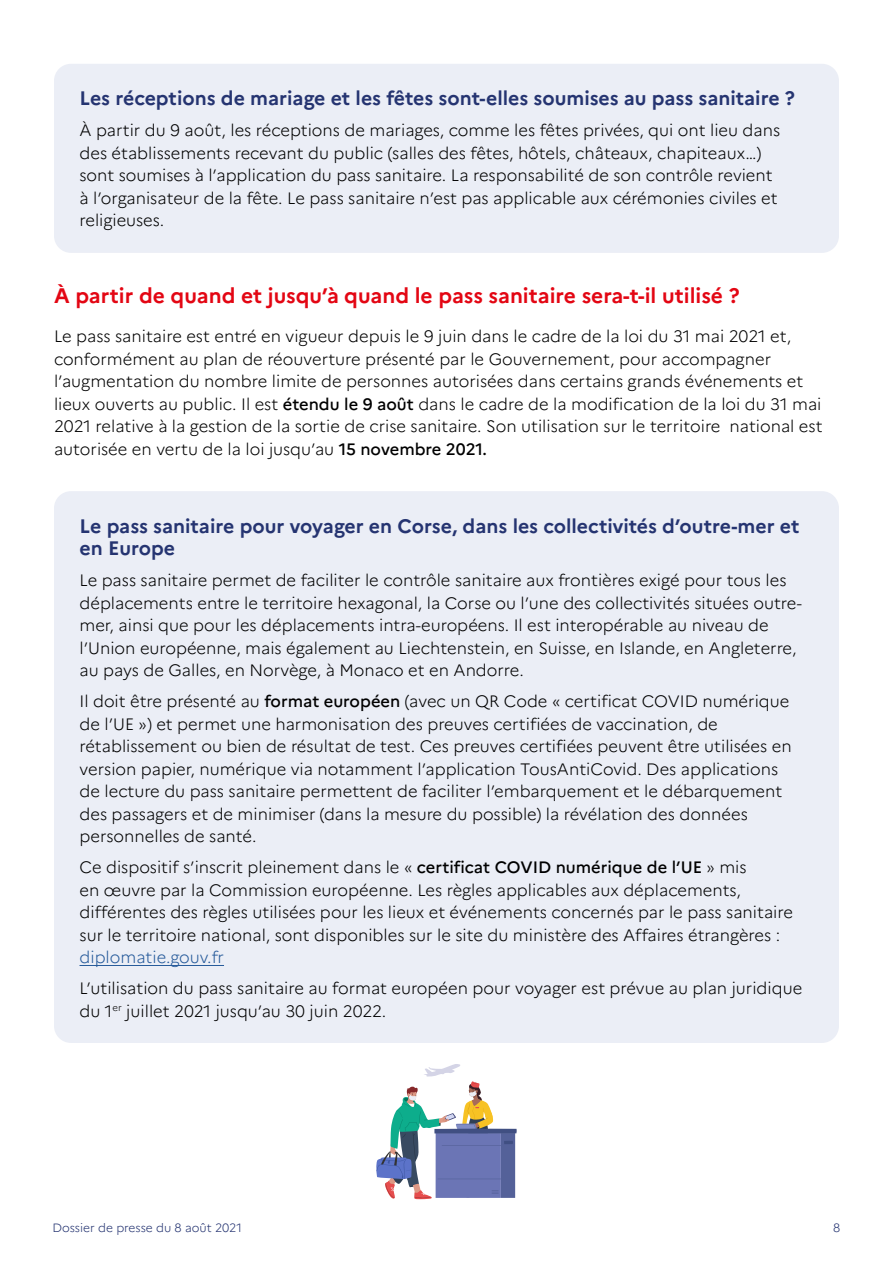
<style>
.page{position:relative;width:893px;height:1263px;background:#fff}
.page>*{position:absolute;margin:0;border:0;box-sizing:border-box;transform-origin:0 0}
.t1{font:700 21px "Marianne";color:#e30613}
.t2{font:700 19.5px/22.5px "Marianne";color:#253471}
.t3{font:300 16.5px/22.5px "Marianne";color:#000}
.t4{font:300 16.5px "Marianne";color:#275b9b}
.t5{font:300 12px "Marianne";color:#253471}
.s1{font-weight:500}
</style>
<div class="page">
<div style="left:54px;top:491px;width:785px;height:552px;background:#ebeef6;border-radius:17px"></div>
<hr style="left:80px;top:965px;width:144px;height:1px;background:#275b9b">
<div style="left:501px;top:1133px;width:14px;height:65px;background:#546199"></div>
<div style="left:434px;top:1128px;width:83px;height:5px;background:#404f82"></div>
<svg style="left:376px;top:1064px;width:137px;height:135px"></svg>
<div style="left:54px;top:64px;width:785px;height:189px;background:#ebeef6;border-radius:17px"></div>
<p class="t2" style="left:80px;top:87px;width:717px">Les réceptions de mariage et les fêtes sont-elles soumises au pass sanitaire ?</p>
<p class="t3" style="left:80px;top:119px;width:702px">À partir du 9 août, les réceptions de mariages, comme les fêtes privées, qui ont lieu dans des établissements recevant du public (salles des fêtes, hôtels, châteaux, chapiteaux…) sont soumises à l’application du pass sanitaire. La responsabilité de son contrôle revient à l’organisateur de la fête. Le pass sanitaire n’est pas applicable aux cérémonies civiles et religieuses.</p>
<p class="t1" style="left:54px;top:282px;width:687px">À partir de quand et jusqu’à quand le pass sanitaire sera-t-il utilisé ?</p>
<p class="t3" style="left:54px;top:325px;width:770px">Le pass sanitaire est entré en vigueur depuis le 9 juin dans le cadre de la loi du 31 mai 2021 et, conformément au plan de réouverture présenté par le Gouvernement, pour accompagner l’augmentation du nombre limite de personnes autorisées dans certains grands événements et lieux ouverts au public. Il est <span class="s1">étendu le 9 août</span> dans le cadre de la modification de la loi du 31 mai 2021 relative à la gestion de la sortie de crise sanitaire. Son utilisation sur le territoire national est autorisée en vertu de la loi jusqu’au <span class="s1">15 novembre 2021.</span></p>
<p class="t2" style="left:80px;top:515px;width:721px">Le pass sanitaire pour voyager en Corse, dans les collectivités d’outre-mer et en Europe</p>
<p class="t3" style="left:80px;top:569px;width:724px">Le pass sanitaire permet de faciliter le contrôle sanitaire aux frontières exigé pour tous les déplacements entre le territoire hexagonal, la Corse ou l’une des collectivités situées outre&shy;mer, ainsi que pour les déplacements intra-européens. Il est interopérable au niveau de l’Union européenne, mais également au Liechtenstein, en Suisse, en Islande, en Angleterre, au pays de Galles, en Norvège, à Monaco et en Andorre.</p>
<p class="t3" style="left:80px;top:690px;width:714px">Il doit être présenté au <span class="s1">format européen</span> (avec un QR Code « certificat COVID numérique de l’UE ») et permet une harmonisation des preuves certifiées de vaccination, de rétablissement ou bien de résultat de test. Ces preuves certifiées peuvent être utilisées en version papier, numérique via notamment l’application TousAntiCovid. Des applications de lecture du pass sanitaire permettent de faciliter l’embarquement et le débarquement des passagers et de minimiser (dans la mesure du possible) la révélation des données personnelles de santé.</p>
<p class="t3" style="left:80px;top:856px;width:715px">Ce dispositif s’inscrit pleinement dans le « <span class="s1">certificat COVID numérique de l’UE</span> » mis<br>en œuvre par la Commission européenne. Les règles applicables aux déplacements, différentes des règles utilisées pour les lieux et événements concernés par le pass sanitaire sur le territoire national, sont disponibles sur le site du ministère des Affaires étrangères :</p>
<p class="t4" style="left:80px;top:947px;width:146px">diplomatie.gouv.fr</p>
<p class="t3" style="left:80px;top:977px;width:724px">L’utilisation du pass sanitaire au format européen pour voyager est prévue au plan juridique du 1<sup>er</sup> juillet 2021 jusqu’au 30 juin 2022.</p>
<p class="t5" style="left:52px;top:1220px;width:191px">Dossier de presse du 8 août 2021</p>
<p class="t5" style="left:833px;top:1220px;width:9px">8</p>
</div>
